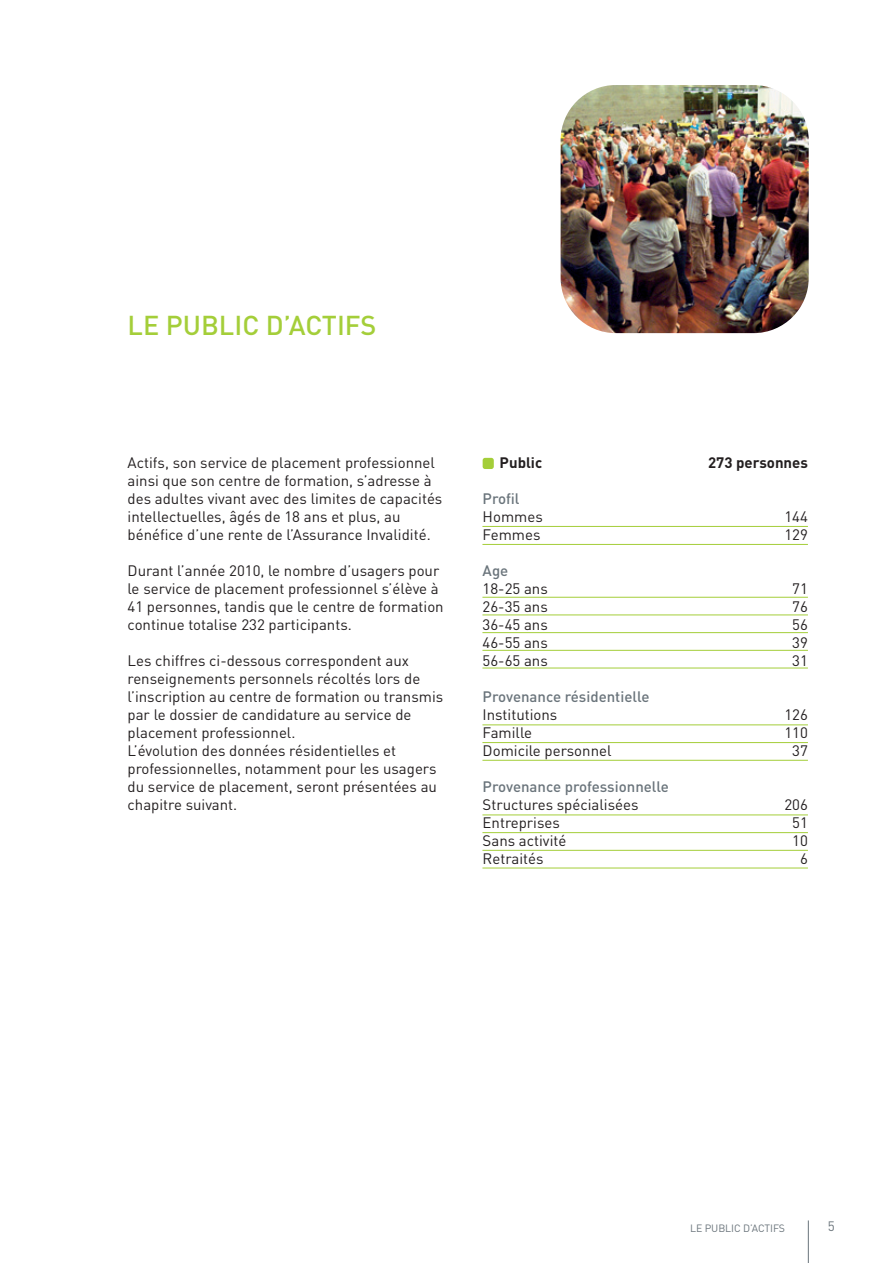
<style>
.page{position:relative;width:893px;height:1263px;background:#fff}
.page>*{position:absolute;margin:0;border:0;box-sizing:border-box;transform-origin:0 0}
.t1{font:500 27px "DIN";color:#a4ce39}
.t2{font:15px/18px "DIN";color:#231f20}
.t3{font:500 15px "DIN";color:#6a747b}
.t4{font:700 15px "DIN";color:#231f20}
.t5{font:13.5px "DIN";color:#6a747b}
.t6{font:10.5px "DIN";color:#6a747b}
</style>
<div class="page">
<hr style="left:808px;top:1220px;width:1px;height:43px;background:#6a747b">
<img style="left:561px;top:85px;width:248px;height:248px">
<hr style="left:482px;top:526px;width:326px;height:1px;background:#a4ce39">
<hr style="left:482px;top:544px;width:326px;height:1px;background:#a4ce39">
<hr style="left:482px;top:597px;width:326px;height:1px;background:#a4ce39">
<hr style="left:482px;top:615px;width:326px;height:1px;background:#a4ce39">
<hr style="left:482px;top:632px;width:326px;height:1px;background:#a4ce39">
<hr style="left:482px;top:650px;width:326px;height:1px;background:#a4ce39">
<hr style="left:482px;top:668px;width:326px;height:1px;background:#a4ce39">
<hr style="left:482px;top:815px;width:326px;height:1px;background:#a4ce39">
<hr style="left:482px;top:832px;width:326px;height:1px;background:#a4ce39">
<hr style="left:482px;top:850px;width:326px;height:1px;background:#a4ce39">
<hr style="left:482px;top:868px;width:326px;height:1px;background:#a4ce39">
<hr style="left:482px;top:725px;width:326px;height:1px;background:#a4ce39">
<hr style="left:482px;top:742px;width:326px;height:1px;background:#a4ce39">
<hr style="left:482px;top:760px;width:326px;height:1px;background:#a4ce39">
<div style="left:483px;top:458px;width:11px;height:11px;background:#a4ce39;border-radius:2px"></div>
<h1 class="t1" style="left:128px;top:308px;width:250px">LE PUBLIC D’ACTIFS</h1>
<p class="t2" style="left:128px;top:453px;width:316px">Actifs, son service de placement professionnel ainsi que son centre de formation, s’adresse à des adultes vivant avec des limites de capacités intellectuelles, âgés de 18 ans et plus, au bénéfice d’une rente de l’Assurance Invalidité.</p>
<p class="t2" style="left:128px;top:561px;width:318px">Durant l’année 2010, le nombre d’usagers pour le service de placement professionnel s’élève à 41 personnes, tandis que le centre de formation continue totalise 232 participants.</p>
<p class="t2" style="left:128px;top:651px;width:317px">Les chiffres ci-dessous correspondent aux renseignements personnels récoltés lors de l’inscription au centre de formation ou transmis par le dossier de candidature au service de placement professionnel.<br>L’évolution des données résidentielles et professionnelles, notamment pour les usagers du service de placement, seront présentées au chapitre suivant.</p>
<p class="t4" style="left:500px;top:453px;width:44px">Public</p>
<p class="t3" style="left:483px;top:489px;width:39px">Profil</p>
<p class="t2" style="left:483px;top:507px;width:62px">Hommes<br>Femmes</p>
<p class="t3" style="left:483px;top:561px;width:27px">Age</p>
<p class="t2" style="left:483px;top:579px;width:67px;text-align:justify">18-25 ans 26-35 ans 36-45 ans 46-55 ans 56-65 ans</p>
<p class="t3" style="left:483px;top:687px;width:168px">Provenance résidentielle</p>
<p class="t2" style="left:483px;top:705px;width:130px">Institutions<br>Famille<br>Domicile personnel</p>
<p class="t3" style="left:483px;top:777px;width:188px">Provenance professionnelle</p>
<p class="t2" style="left:483px;top:795px;width:157px">Structures spécialisées<br>Entreprises<br>Sans activité<br>Retraités</p>
<p class="t4" style="left:708px;top:453px;width:101px">273 personnes</p>
<p class="t2" style="left:784px;top:507px;width:25px">144<br>129</p>
<p class="t2" style="left:792px;top:579px;width:17px;text-align:justify">71<br>76<br>56<br>39<br>31</p>
<p class="t2" style="left:784px;top:705px;width:25px;text-align:center">126<br>110<br>37</p>
<p class="t2" style="left:784px;top:795px;width:25px;text-align:right">206<br>51<br>10<br>6</p>
<p class="t6" style="left:690px;top:1221px;width:22px">le public</p>
<p class="t6" style="left:743px;top:1221px;width:16px">d’actifs</p>
<p class="t5" style="left:828px;top:1218px;width:9px">5</p>
</div>
